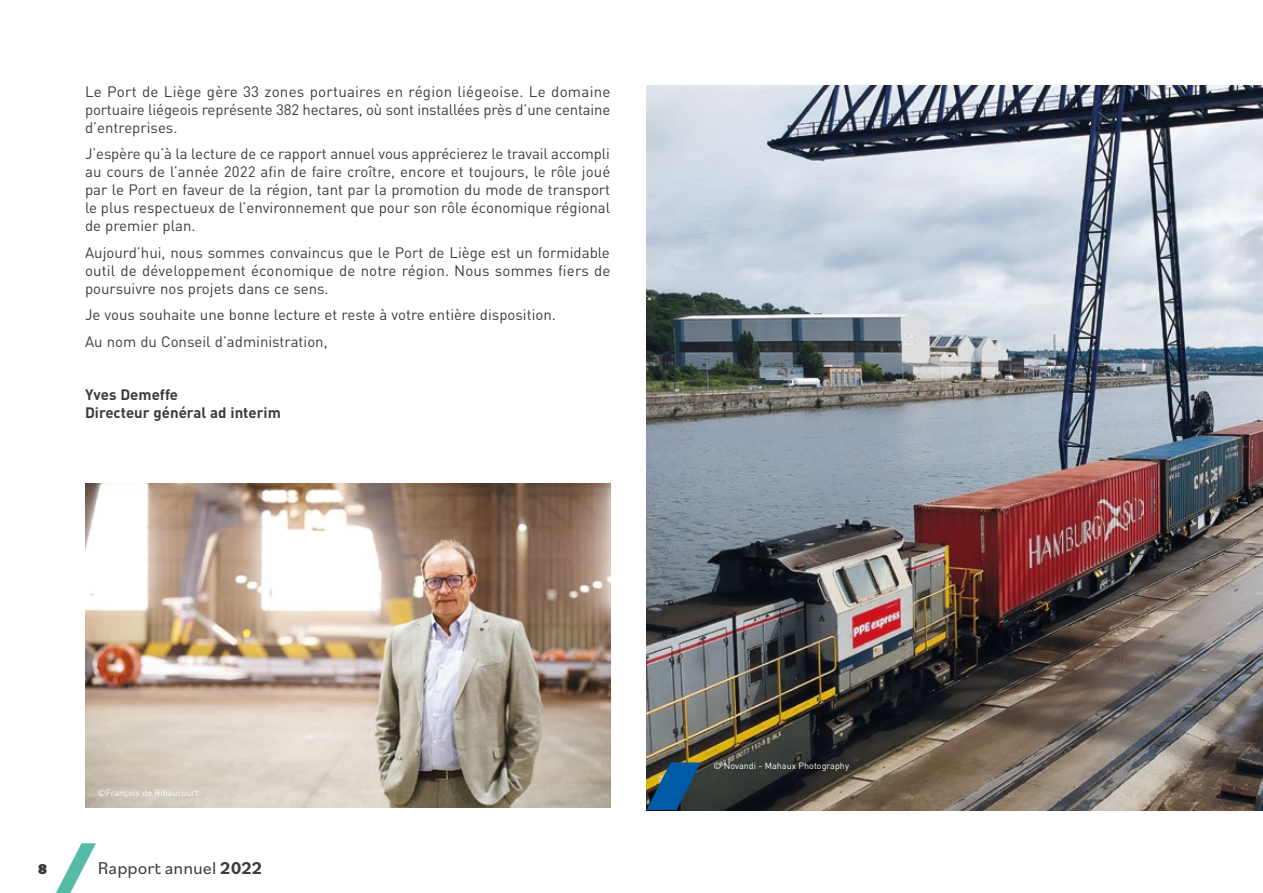
<style>
.page{position:relative;width:1263px;height:893px;background:#fff}
.page>*{position:absolute;margin:0;border:0;box-sizing:border-box;transform-origin:0 0}
.t1{font:18px "Bilo";color:#3c3c3b}
.t2{font:15px/18px "DINOT";color:#3c3c3b;text-align:justify}
.t3{font:700 15px/18px "DINOT";color:#3c3c3b}
.t4{font:900 15px "Bilo";color:#3c3c3b}
.t5{font:9px "DINOT";color:#fff}
.s1{font-weight:700}
</style>
<div class="page">
<img style="left:646px;top:85px;width:617px;height:725px">
<img style="left:85px;top:484px;width:525px;height:324px">
<svg style="left:56px;top:843px;width:40px;height:50px"></svg>
<svg style="left:646px;top:762px;width:55px;height:48px"></svg>
<p class="t2" style="left:85px;top:81px;width:527px">Le Port de Liège gère 33 zones portuaires en région liégeoise. Le domaine portuaire liégeois représente 382 hectares, où sont installées près d’une centaine d’entreprises.</p>
<p class="t2" style="left:85px;top:144px;width:527px">J’espère qu’à la lecture de ce rapport annuel vous apprécierez le travail accompli au cours de l’année 2022 afin de faire croître, encore et toujours, le rôle joué par le Port en faveur de la région, tant par la promotion du mode de transport le plus respectueux de l’environnement que pour son rôle économique régional de premier plan.</p>
<p class="t2" style="left:85px;top:242px;width:527px">Aujourd’hui, nous sommes convaincus que le Port de Liège est un formidable outil de développement économique de notre région. Nous sommes fiers de poursuivre nos projets dans ce sens.</p>
<p class="t2" style="left:85px;top:301px;width:472px;line-height:26.5px">Je vous souhaite une bonne lecture et reste à votre entière disposition.<br>Au nom du Conseil d’administration,</p>
<p class="t3" style="left:85px;top:384px;width:197px">Yves Demeffe<br>Directeur général ad interim</p>
<p class="t5" style="left:98px;top:786px;width:102px">©François de Ribaucourt</p>
<p class="t4" style="left:38px;top:858px;width:10px">8</p>
<p class="t1" style="left:98px;top:855px;width:166px">Rapport annuel <span class="s1">2022</span></p>
<p class="t5" style="left:713px;top:760px;width:137px">© Novandi - Mahaux Photography</p>
</div>
